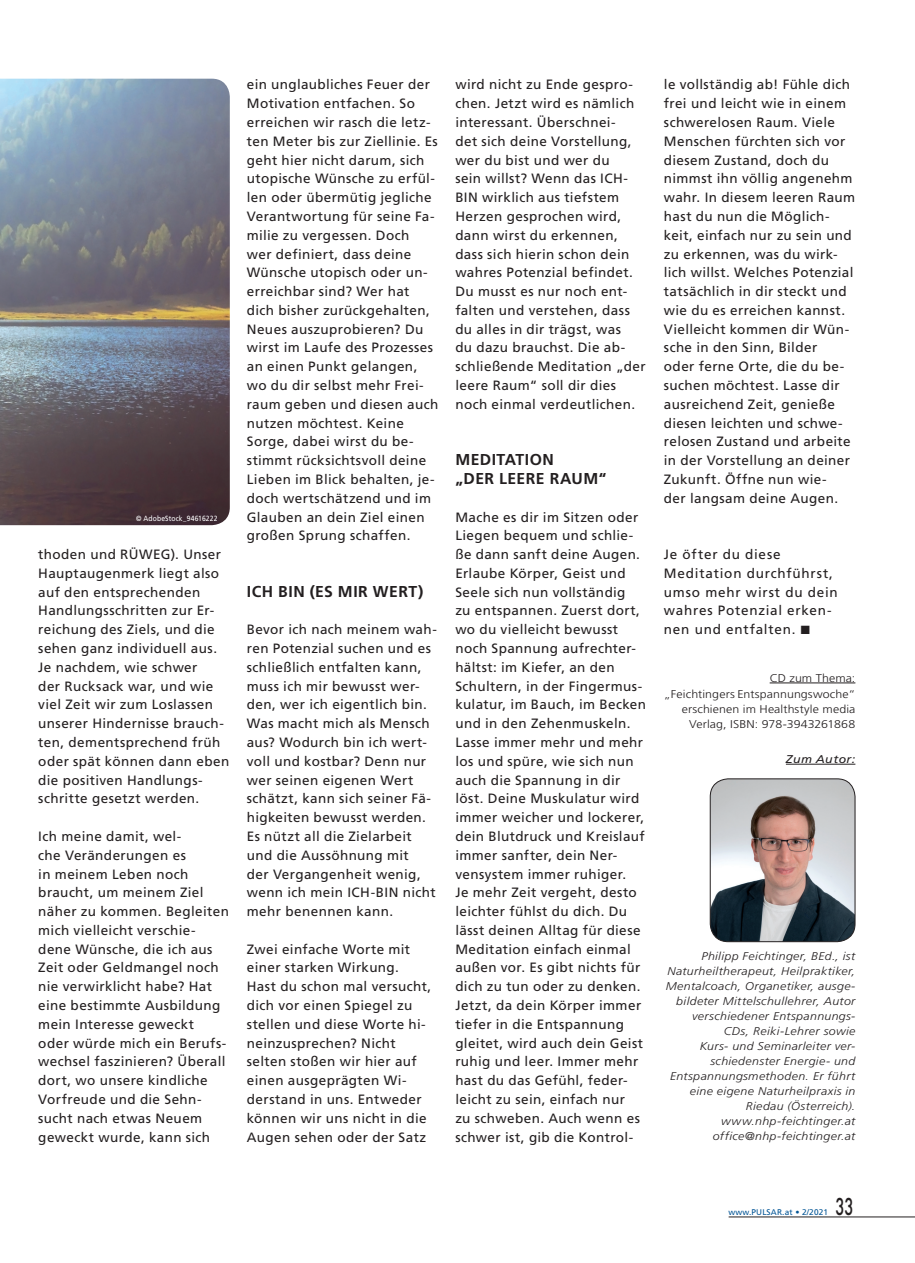
<style>
.page{position:relative;width:915px;height:1263px;background:#fff}
.page>*{position:absolute;margin:0;border:0;box-sizing:border-box;transform-origin:0 0}
.t1{font:500 22.5px "Futura";color:#231f20;scale:.67 1}
.Zwischentitel{font:700 15.75px/18.8px "Frutiger";letter-spacing:.03em;color:#231f20}
.Fließtext{font:13.5px/18.8px "Frutiger";letter-spacing:.03em;color:#231f20}
.Fließtext-2{font:13.5px/18.8px "Frutiger";letter-spacing:.06em;color:#231f20}
.Zusatzinfo_Autor{font:italic 300 11.25px/15px "Frutiger";letter-spacing:.03em;color:#231f20;text-align:right;scale:1.1 1}
.Zusatzinfo_Literatur{font:300 11.25px/15px "Frutiger";letter-spacing:.01em;color:#231f20;text-align:right;scale:1.1 1}
.Literatur{font:300 11.25px "Frutiger";letter-spacing:.005em;color:#231f20;scale:1.1 1}
.Zum_Autor{font:italic 11.25px "Frutiger";letter-spacing:.03em;color:#231f20;scale:1.1 1}
.t2{font:8.25px "Frutiger";letter-spacing:.02em;color:#005495}
.Copyright{font:7.5px "Frutiger";letter-spacing:.025em;color:#fff;scale:.9 1}
</style>
<div class="page">
<hr style="left:728px;top:1217px;width:186px;height:1px;background:#231f20">
<img style="left:0;top:79px;width:230px;height:446px">
<hr style="left:769px;top:683px;width:86px;height:1px;background:#231f20">
<hr style="left:785px;top:764px;width:70px;height:1px;background:#231f20">
<img style="left:711px;top:779px;width:143px;height:163px">
<div style="left:709px;top:778px;width:146px;height:164px;border:1px solid #231f20;border-radius:18px"></div>
<p class="Copyright" style="left:136px;top:514px;width:92px">© AdobeStock_94616222</p>
<p class="Fließtext" style="left:38px;top:545px;width:192px">thoden und RÜWEG). Unser<br>Hauptaugenmerk liegt also auf den entsprechenden<br>Handlungsschritten zur Er&shy;reichung des Ziels, und die sehen ganz individuell aus.<br>Je nachdem, wie schwer<br>der Rucksack war, und wie viel Zeit wir zum Loslassen unserer Hindernisse brauch&shy;ten, dementsprechend früh oder spät können dann eben die positiven Handlungs&shy;schritte gesetzt werden.</p>
<p class="Fließtext" style="left:38px;top:827px;width:192px">Ich meine damit, wel-<br>che Veränderungen es<br>in meinem Leben noch braucht, um meinem Ziel näher zu kommen. Begleiten mich vielleicht verschie&shy;dene Wünsche, die ich aus<br>Zeit oder Geldmangel noch nie verwirklicht habe? Hat eine bestimmte Ausbildung mein Interesse geweckt<br>oder würde mich ein Berufs&shy;wechsel faszinieren? Überall dort, wo unsere kindliche<br>Vorfreude und die Sehn&shy;sucht nach etwas Neuem geweckt wurde, kann sich</p>
<p class="Fließtext" style="left:247px;top:75px;width:193px">ein unglaubliches Feuer der<br>Motivation entfachen. So erreichen wir rasch die letz&shy;ten Meter bis zur Ziellinie. Es geht hier nicht darum, sich utopische Wünsche zu erfül&shy;len oder übermütig jegliche<br>Verantwortung für seine Fa&shy;milie zu vergessen. Doch<br>wer definiert, dass deine<br>Wünsche utopisch oder un&shy;erreichbar sind? Wer hat dich bisher zurückgehalten,<br>Neues auszuprobieren? Du wirst im Laufe des Prozesses an einen Punkt gelangen, wo du dir selbst mehr Frei&shy;raum geben und diesen auch nutzen möchtest. Keine<br>Sorge, dabei wirst du be&shy;stimmt rücksichtsvoll deine<br>Lieben im Blick behalten, je&shy;doch wertschätzend und im<br>Glauben an dein Ziel einen großen Sprung schaffen.</p>
<p class="Zwischentitel" style="left:247px;top:582px;width:178px">ICH BIN (ES MIR WERT)</p>
<p class="Fließtext" style="left:247px;top:620px;width:191px">Bevor ich nach meinem wah&shy;ren Potenzial suchen und es schließlich entfalten kann, muss ich mir bewusst wer&shy;den, wer ich eigentlich bin.<br>Was macht mich als Mensch aus? Wodurch bin ich wert&shy;voll und kostbar? Denn nur wer seinen eigenen Wert schätzt, kann sich seiner Fä&shy;higkeiten bewusst werden.<br>Es nützt all die Zielarbeit und die Aussöhnung mit<br>der Vergangenheit wenig, wenn ich mein ICH-BIN nicht mehr benennen kann.</p>
<p class="Fließtext" style="left:247px;top:939px;width:186px">Zwei einfache Worte mit einer starken Wirkung.<br>Hast du schon mal versucht, dich vor einen Spiegel zu stellen und diese Worte hi&shy;neinzusprechen? Nicht selten stoßen wir hier auf einen ausgeprägten Wi&shy;derstand in uns. Entweder können wir uns nicht in die<br>Augen sehen oder der Satz</p>
<p class="Fließtext" style="left:455px;top:75px;width:192px">wird nicht zu Ende gespro&shy;chen. Jetzt wird es nämlich interessant. Überschnei-<br>det sich deine Vorstellung, wer du bist und wer du<br>sein willst? Wenn das ICH-<br>BIN wirklich aus tiefstem<br>Herzen gesprochen wird, dann wirst du erkennen, dass sich hierin schon dein wahres Potenzial befindet.<br>Du musst es nur noch ent&shy;falten und verstehen, dass du alles in dir trägst, was<br>du dazu brauchst. Die ab&shy;schließende Meditation „der leere Raum“ soll dir dies noch einmal verdeutlichen.</p>
<p class="Zwischentitel" style="left:455px;top:450px;width:152px">MEDITATION<br>„DER LEERE RAUM“</p>
<p class="Fließtext" style="left:455px;top:507px;width:192px">Mache es dir im Sitzen oder<br>Liegen bequem und schlie&shy;ße dann sanft deine Augen.<br>Erlaube Körper, Geist und<br>Seele sich nun vollständig<br>zu entspannen. Zuerst dort, wo du vielleicht bewusst noch Spannung aufrechter&shy;hältst: im Kiefer, an den<br>Schultern, in der Fingermus&shy;kulatur, im Bauch, im Becken und in den Zehenmuskeln.<br>Lasse immer mehr und mehr los und spüre, wie sich nun auch die Spannung in dir löst. Deine Muskulatur wird immer weicher und lockerer, dein Blutdruck und Kreislauf immer sanfter, dein Ner&shy;vensystem immer ruhiger.<br>Je mehr Zeit vergeht, desto leichter fühlst du dich. Du lässt deinen Alltag für diese<br>Meditation einfach einmal außen vor. Es gibt nichts für dich zu tun oder zu denken.<br>Jetzt, da dein Körper immer tiefer in die Entspannung gleitet, wird auch dein Geist ruhig und leer. Immer mehr hast du das Gefühl, feder&shy;leicht zu sein, einfach nur<br>zu schweben. Auch wenn es schwer ist, gib die Kontrol-</p>
<p class="Fließtext" style="left:663px;top:75px;width:193px">le vollständig ab! Fühle dich frei und leicht wie in einem schwerelosen Raum. Viele<br>Menschen fürchten sich vor diesem Zustand, doch du nimmst ihn völlig angenehm wahr. In diesem leeren Raum hast du nun die Möglich&shy;keit, einfach nur zu sein und zu erkennen, was du wirk&shy;lich willst. Welches Potenzial tatsächlich in dir steckt und wie du es erreichen kannst.<br>Vielleicht kommen dir Wün&shy;sche in den Sinn, Bilder<br>oder ferne Orte, die du be&shy;suchen möchtest. Lasse dir ausreichend Zeit, genieße diesen leichten und schwe&shy;relosen Zustand und arbeite in der Vorstellung an deiner<br>Zukunft. Öffne nun wie-<br>der langsam deine Augen.</p>
<p class="Fließtext-2" style="left:663px;top:545px;width:175px">Je öfter du diese<br>Meditation durchführst, umso mehr wirst du dein wahres Potenzial erken&shy;nen und entfalten. ■</p>
<p class="Literatur" style="left:769px;top:671px;width:79px">CD zum Thema:</p>
<p class="Zusatzinfo_Literatur" style="left:663px;top:687px;width:175px">„Feichtingers Entspannungswoche“ erschienen im Healthstyle media<br>Verlag, ISBN: 978-3943261868</p>
<p class="Zum_Autor" style="left:785px;top:753px;width:65px">Zum Autor:</p>
<p class="Zusatzinfo_Autor" style="left:665px;top:948px;width:174px">Philipp Feichtinger, BEd., ist<br>Naturheiltherapeut, Heilpraktiker,<br>Mentalcoach, Organetiker, ausge&shy;bildeter Mittelschullehrer, Autor verschiedener Entspannungs-<br>CDs, Reiki-Lehrer sowie<br>Kurs- und Seminarleiter ver&shy;schiedenster Energie- und<br>Entspannungsmethoden. Er führt eine eigene Naturheilpraxis in<br>Riedau (Österreich).</p>
<p class="Zusatzinfo_Autor" style="left:721px;top:1113px;width:123px">www.nhp-feichtinger.at</p>
<p class="Zusatzinfo_Autor" style="left:712px;top:1128px;width:131px">office@nhp-feichtinger.at</p>
<p class="t2" style="left:728px;top:1207px;width:101px">www.PULSAR.at • 2/2021</p>
<h1 class="t1" style="left:835px;top:1191px;width:29px">33</h1>
</div>
